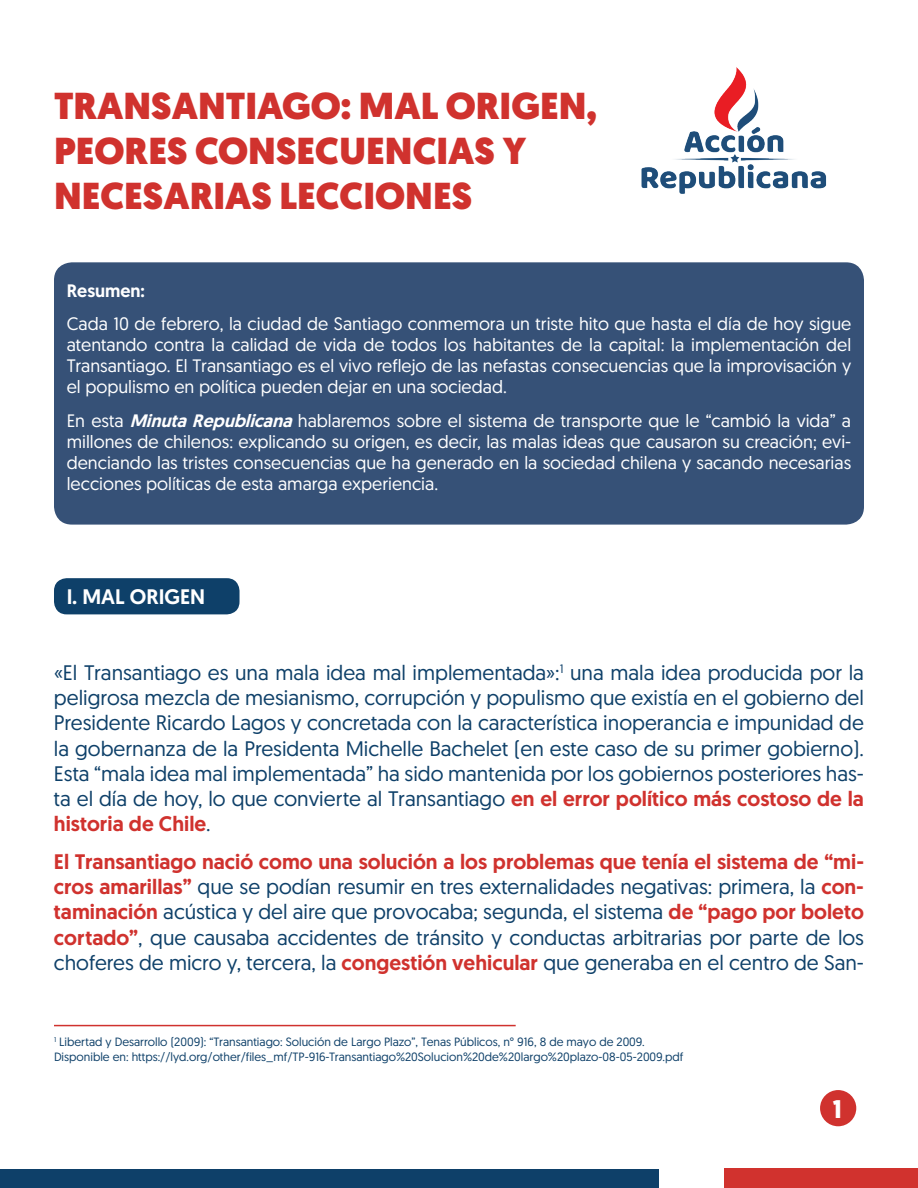
<style>
.page{position:relative;width:918px;height:1188px;background:#fff}
.page>*{position:absolute;margin:0;border:0;box-sizing:border-box;transform-origin:0 0}
.t1{font:900 37.5px/45px "Geomanist";color:#d0322e}
.t2{font:700 25.5px "Geomanist";color:#fff}
.t3{font:21px/25.2px "Geomanist";color:#0e4069;text-align:justify}
.t4{font:500 21px "Geomanist";color:#fff}
.t5{font:18px/21px "Geomanist";color:#fff;text-align:justify}
.t6{font:500 18px "Geomanist";color:#fff}
.t7{font:12px/14.4px "Geomanist";color:#0e4069}
.s1{font-weight:500;font-style:italic}
.s2{font-weight:500;color:#d0322e}
</style>
<div class="page">
<div style="left:54px;top:262px;width:810px;height:263px;background:#365177;border-radius:18px"></div>
<div style="left:820px;top:1090px;width:36px;height:36px;background:#d0322e;border-radius:50%"></div>
<div style="left:54px;top:578px;width:186px;height:36px;background:#0e4069;border-radius:13px"></div>
<div style="left:0;top:1169px;width:918px;height:19px;background:#0e4069"></div>
<div style="left:660px;top:1168px;width:258px;height:20px;background:#fff"></div>
<div style="left:724px;top:1168px;width:194px;height:20px;background:#d1322e"></div>
<img style="left:641px;top:67px;width:186px;height:127px">
<hr style="left:54px;top:1025px;width:462px;height:1px;background:#d0322e">
<h1 class="t1" style="left:54px;top:84px;width:544px">TRANSANTIAGO: MAL ORIGEN,<br>PEORES CONSECUENCIAS Y<br>NECESARIAS LECCIONES</h1>
<p class="t6" style="left:67px;top:278px;width:80px">Resumen:</p>
<p class="t5" style="left:67px;top:313px;width:786px">Cada 10 de febrero, la ciudad de Santiago conmemora un triste hito que hasta el día de hoy sigue atentando contra la calidad de vida de todos los habitantes de la capital: la implementación del Transantiago. El Transantiago es el vivo reflejo de las nefastas consecuencias que la improvisación y el populismo en política pueden dejar en una sociedad.</p>
<p class="t5" style="left:67px;top:410px;width:786px">En esta <span class="s1">MinutaRepublicana</span>hablaremos sobre el sistema de transporte que le “cambió la vida” a millones de chilenos: explicando su origen, es decir, las malas ideas que causaron su creación; evi&shy;denciando las tristes consecuencias que ha generado en la sociedad chilena y sacando necesarias lecciones políticas de esta amarga experiencia.</p>
<p class="t4" style="left:67px;top:583px;width:140px">I. MAL ORIGEN</p>
<p class="t3" style="left:54px;top:659px;width:812px">«El Transantiago es una mala idea mal implementada»:<sup>1</sup> una mala idea producida por la peligrosa mezcla de mesianismo, corrupción y populismo que existía en el gobierno del Presidente Ricardo Lagos y concretada con la característica inoperancia e impunidad de la gobernanza de la Presidenta Michelle Bachelet (en este caso de su primer gobierno).<br>Esta “mala idea mal implementada” ha sido mantenida por los gobiernos posteriores has&shy;ta el día de hoy, lo que convierte al Transantiago <span class="s2">en el error político más costoso de la historia de Chile</span>.</p>
<p class="t3" style="left:54px;top:849px;width:812px"><span class="s2">El Transantiago nació como una solución a los problemas que tenía el sistema de “mi&shy;cros amarillas”</span> que se podían resumir en tres externalidades negativas: primera, la <span class="s2">con&shy;taminación</span> acústica y del aire que provocaba; segunda, el sistema <span class="s2">de “pago por boleto cortado”</span>, que causaba accidentes de tránsito y conductas arbitrarias por parte de los choferes de micro y, tercera, la <span class="s2">congestión vehicular</span> que generaba en el centro de San-</p>
<p class="t7" style="left:54px;top:1035px;width:631px"><sup>1</sup> Libertad y Desarrollo (2009): “Transantiago: Solución de Largo Plazo”, Tenas Públicos, n° 916, 8 de mayo de 2009.<br>Disponible en: https://lyd.org/other/files_mf/TP-916-Transantiago%20Solucion%20de%20largo%20plazo-08-05-2009.pdf</p>
<p class="t2" style="left:833px;top:1092px;width:11px">1</p>
</div>
